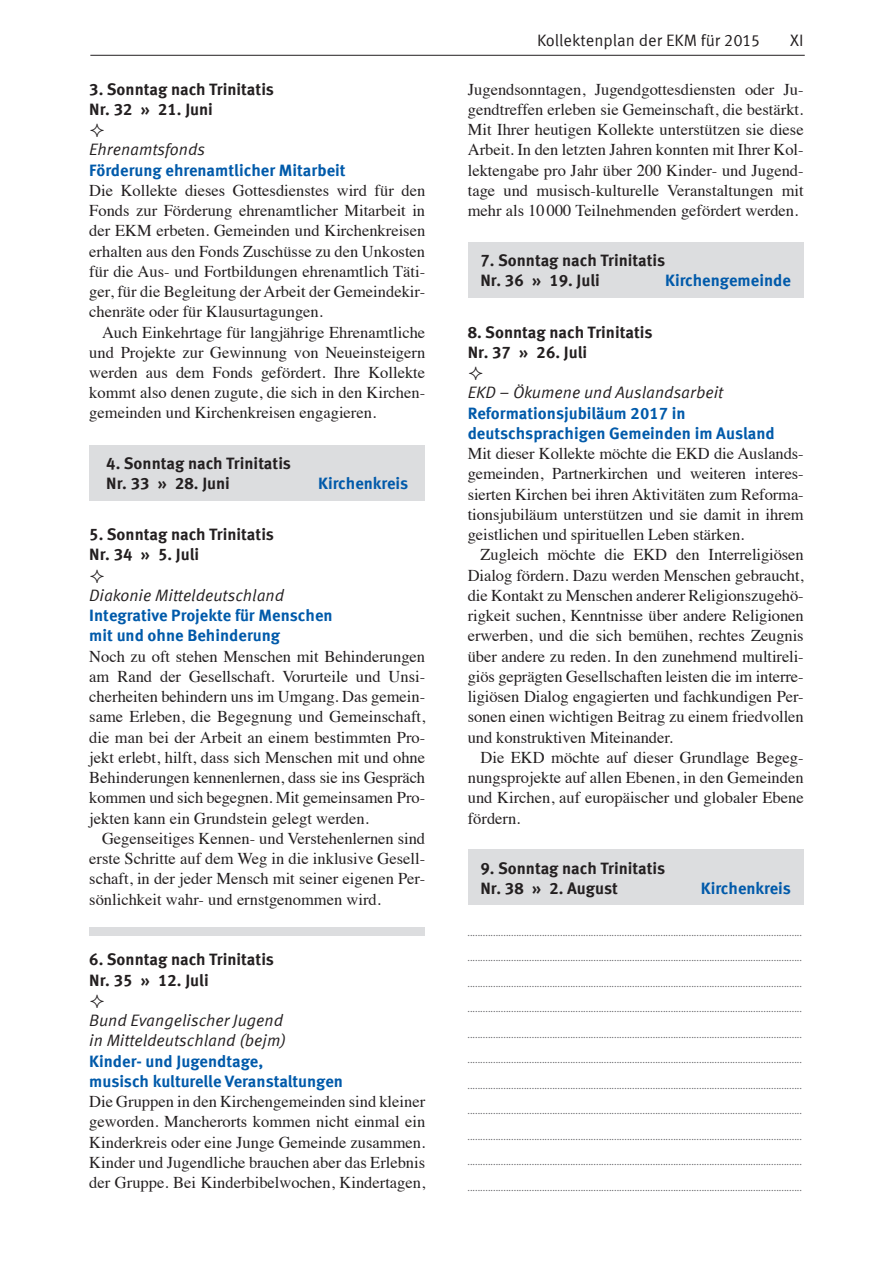
<style>
.page{position:relative;width:893px;height:1263px;background:#fff}
.page>*{position:absolute;margin:0;border:0;box-sizing:border-box;transform-origin:0 0}
.t1{font:16.5px/20.2px "Times";color:#231f20;text-align:justify}
.t2{font:700 16.5px/20.2px "Meta Offc";color:#231f20}
.t3{font:700 16.5px/20.2px "Meta Offc";color:#015aaa}
.t4{font:16.5px/20.2px "Meta Offc Norm Ita";color:#231f20}
.t5{font:16.5px "Meta Offc Norm";color:#231f20}
.t6{font:9px "Meta Offc Norm Ita";color:#636366}
</style>
<div class="page">
<hr style="left:90px;top:55px;width:715px;height:1px;background:#231f20">
<div style="left:468px;top:849px;width:336px;height:56px;background:#dcdddf"></div>
<div style="left:468px;top:243px;width:336px;height:55px;background:#dcdddf"></div>
<div style="left:89px;top:445px;width:336px;height:56px;background:#dcdddf"></div>
<div style="left:89px;top:927px;width:336px;height:8px;background:#dcdddf"></div>
<p class="t2" style="left:89px;top:79px;width:186px">3. Sonntag nach Trinitatis<br>Nr. 32 » 21. Juni</p>
<p class="t4" style="left:89px;top:140px;width:117px">Ehrenamtsfonds</p>
<p class="t3" style="left:89px;top:160px;width:258px">Förderung ehrenamtlicher Mitarbeit</p>
<p class="t1" style="left:89px;top:179px;width:337px">Die Kollekte dieses Gottesdienstes wird für den Fonds zur Förderung ehrenamtlicher Mitarbeit in der EKM erbeten. Gemeinden und Kirchenkreisen erhalten aus den Fonds Zuschüsse zu den Unkosten für die Aus- und Fortbildungen ehrenamtlich Täti&shy;ger, für die Begleitung der Arbeit der Gemeindekir&shy;chenräte oder für Klausurtagungen.</p>
<p class="t1" style="left:89px;top:320px;width:337px;text-indent:13px">Auch Einkehrtage für langjährige Ehrenamtliche und Projekte zur Gewinnung von Neueinsteigern werden aus dem Fonds gefördert. Ihre Kollekte kommt also denen zugute, die sich in den Kirchen&shy;gemeinden und Kirchenkreisen engagieren.</p>
<p class="t2" style="left:106px;top:453px;width:186px">4. Sonntag nach Trinitatis<br>Nr. 33 » 28. Juni</p>
<p class="t3" style="left:318px;top:474px;width:92px">Kirchenkreis</p>
<p class="t2" style="left:89px;top:525px;width:186px">5. Sonntag nach Trinitatis<br>Nr. 34 » 5. Juli</p>
<p class="t4" style="left:89px;top:585px;width:196px">Diakonie Mitteldeutschland</p>
<p class="t3" style="left:89px;top:606px;width:245px">Integrative Projekte für Menschen mit und ohne Behinderung</p>
<p class="t1" style="left:89px;top:644px;width:337px">Noch zu oft stehen Menschen mit Behinderungen am Rand der Gesellschaft. Vorurteile und Unsi&shy;cherheiten behindern uns im Umgang. Das gemein&shy;same Erleben, die Begegnung und Gemeinschaft, die man bei der Arbeit an einem bestimmten Pro&shy;jekt erlebt, hilft, dass sich Menschen mit und ohne Behinderungen kennenlernen, dass sie ins Gespräch kommen und sich begegnen. Mit gemeinsamen Pro&shy;jekten kann ein Grundstein gelegt werden.</p>
<p class="t1" style="left:89px;top:827px;width:337px;text-indent:13px">Gegenseitiges Kennen- und Verstehenlernen sind erste Schritte auf dem Weg in die inklusive Gesell&shy;schaft, in der jeder Mensch mit seiner eigenen Per&shy;sönlichkeit wahr- und ernstgenommen wird.</p>
<p class="t2" style="left:89px;top:950px;width:186px">6. Sonntag nach Trinitatis<br>Nr. 35 » 12. Juli</p>
<p class="t4" style="left:89px;top:1011px;width:198px">Bund Evangelischer Jugend in Mitteldeutschland (bejm)</p>
<p class="t3" style="left:89px;top:1051px;width:255px">Kinder- und Jugendtage,<br>musisch kulturelle Veranstaltungen</p>
<p class="t1" style="left:89px;top:1090px;width:337px">Die Gruppen in den Kirchengemeinden sind kleiner geworden. Mancherorts kommen nicht einmal ein Kinderkreis oder eine Junge Gemeinde zusammen.<br>Kinder und Jugendliche brauchen aber das Erlebnis der Gruppe. Bei Kinderbibelwochen, Kindertagen,</p>
<p class="t5" style="left:537px;top:31px;width:225px">Kollektenplan der EKM für 2015</p>
<p class="t5" style="left:790px;top:31px;width:15px">XI</p>
<p class="t1" style="left:468px;top:77px;width:337px">Jugendsonntagen, Jugendgottesdiensten oder Ju&shy;gendtreffen erleben sie Gemeinschaft, die bestärkt.<br>Mit Ihrer heutigen Kollekte unterstützen sie diese Arbeit. In den letzten Jahren konnten mit Ihrer Kol&shy;lektengabe pro Jahr über 200 Kinder- und Jugend&shy;tage und musisch-kulturelle Veranstaltungen mit mehr als 10000 Teilnehmenden gefördert werden.</p>
<p class="t2" style="left:480px;top:251px;width:186px">7. Sonntag nach Trinitatis<br>Nr. 36 » 19. Juli</p>
<p class="t3" style="left:665px;top:271px;width:127px">Kirchengemeinde</p>
<p class="t2" style="left:468px;top:322px;width:186px">8. Sonntag nach Trinitatis<br>Nr. 37 » 26. Juli</p>
<p class="t4" style="left:468px;top:383px;width:257px">EKD – Ökumene und Auslandsarbeit</p>
<p class="t3" style="left:468px;top:403px;width:308px">Reformationsjubiläum 2017 in deutschsprachigen Gemeinden im Ausland</p>
<p class="t1" style="left:468px;top:442px;width:337px">Mit dieser Kollekte möchte die EKD die Auslands&shy;gemeinden, Partnerkirchen und weiteren interes&shy;sierten Kirchen bei ihren Aktivitäten zum Reforma&shy;tionsjubiläum unterstützen und sie damit in ihrem geistlichen und spirituellen Leben stärken.</p>
<p class="t1" style="left:468px;top:543px;width:337px;text-indent:13px">Zugleich möchte die EKD den Interreligiösen Dialog fördern. Dazu werden Menschen gebraucht, die Kontakt zu Menschen anderer Religionszugehö&shy;rigkeit suchen, Kenntnisse über andere Religionen erwerben, und die sich bemühen, rechtes Zeugnis über andere zu reden. In den zunehmend multireli&shy;giös geprägten Gesellschaften leisten die im interre&shy;ligiösen Dialog engagierten und fachkundigen Per&shy;sonen einen wichtigen Beitrag zu einem friedvollen und konstruktiven Miteinander.</p>
<p class="t1" style="left:468px;top:746px;width:337px;text-indent:13px">Die EKD möchte auf dieser Grundlage Begeg&shy;nungsprojekte auf allen Ebenen, in den Gemeinden und Kirchen, auf europäischer und globaler Ebene fördern.</p>
<p class="t2" style="left:480px;top:858px;width:186px">9. Sonntag nach Trinitatis<br>Nr. 38 » 2. August</p>
<p class="t3" style="left:701px;top:879px;width:92px">Kirchenkreis</p>
<p class="t6" style="left:468px;top:927px;width:336px">..................................................................................................................................</p>
<p class="t6" style="left:468px;top:953px;width:336px">..................................................................................................................................</p>
<p class="t6" style="left:468px;top:978px;width:336px">..................................................................................................................................</p>
<p class="t6" style="left:468px;top:1004px;width:336px">..................................................................................................................................</p>
<p class="t6" style="left:468px;top:1029px;width:336px">..................................................................................................................................</p>
<p class="t6" style="left:468px;top:1055px;width:336px">..................................................................................................................................</p>
<p class="t6" style="left:468px;top:1080px;width:336px">..................................................................................................................................</p>
<p class="t6" style="left:468px;top:1106px;width:336px">..................................................................................................................................</p>
<p class="t6" style="left:468px;top:1131px;width:336px">..................................................................................................................................</p>
<p class="t6" style="left:468px;top:1157px;width:336px">..................................................................................................................................</p>
<p class="t6" style="left:468px;top:1182px;width:336px">..................................................................................................................................</p>
</div>
